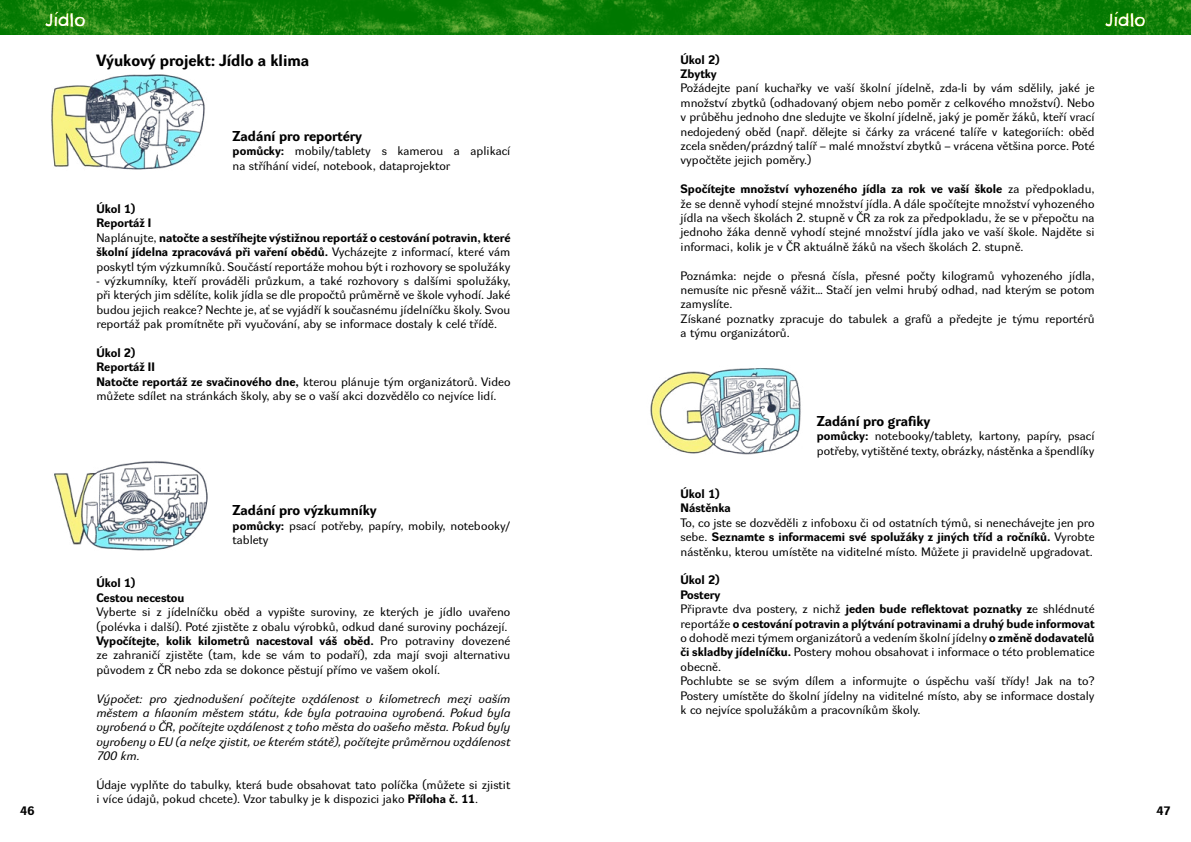
<style>
.page{position:relative;width:1191px;height:842px;background:#fff}
.page>*{position:absolute;margin:0;border:0;box-sizing:border-box;transform-origin:0 0}
.t1{font:17px "Chelsea Market";color:#fff}
.t2{font:700 16px "Dyna Grotesk RE";color:#000}
.t3{font:700 14px "Dyna Grotesk RE";color:#000}
.t4{font:12px/14.4px "Dyna Grotesk RE";color:#000}
.t5{font:700 12px/14.4px "Dyna Grotesk RE";color:#000}
.t6{font:italic 12px/14.4px "Dyna Grotesk RE";color:#000;text-align:justify}
.s1{font-weight:700}
.s2{font-weight:400}
</style>
<div class="page">
<img style="left:0;top:0;width:1191px;height:34px">
<img style="left:650px;top:368px;width:151px;height:87px">
<img style="left:51px;top:74px;width:154px;height:96px">
<img style="left:54px;top:461px;width:154px;height:90px">
<h1 class="t1" style="left:45px;top:9px;width:42px">Jídlo</h1>
<h1 class="t1" style="left:1105px;top:9px;width:42px">Jídlo</h1>
<h2 class="t2" style="left:96px;top:52px;width:214px">Výukový projekt: Jídlo a klima</h2>
<p class="t3" style="left:232px;top:128px;width:131px">Zadání pro reportéry</p>
<p class="t4" style="left:232px;top:145px;width:279px"><span class="s1">pomůcky:</span> mobily/tablety s kamerou a aplikací na stříhání videí, notebook, dataprojektor</p>
<p class="t5" style="left:96px;top:203px;width:415px">Úkol 1)<br>Reportáž I<br><span class="s2">Naplánujte,</span> natočte a sestříhejte výstižnou reportáž o cestování potravin, které školní jídelna zpracovává při vaření obědů. <span class="s2">Vycházejte z informací, které vám poskytl tým výzkumníků. Součástí reportáže mohou být i rozhovory se spolužáky</span></p>
<p class="t4" style="left:96px;top:275px;width:415px;text-align:justify">- výzkumníky, kteří prováděli průzkum, a také rozhovory s dalšími spolužáky, při kterých jim sdělíte, kolik jídla se dle propočtů průměrně ve škole vyhodí. Jaké budou jejich reakce? Nechte je, ať se vyjádří k současnému jídelníčku školy. Svou reportáž pak promítněte při vyučování, aby se informace dostaly k celé třídě.</p>
<p class="t4" style="left:96px;top:347px;width:415px"><span class="s1">Úkol 2)<br>Reportáž II<br>Natočte reportáž ze svačinového dne,</span> kterou plánuje tým organizátorů. Video můžete sdílet na stránkách školy, aby se o vaší akci dozvědělo co nejvíce lidí.</p>
<p class="t5" style="left:680px;top:53px;width:40px">Úkol 2)<br>Zbytky</p>
<p class="t4" style="left:680px;top:82px;width:415px;text-align:justify">Požádejte paní kuchařky ve vaší školní jídelně, zda-li by vám sdělily, jaké je množství zbytků (odhadovaný objem nebo poměr z celkového množství). Nebo v průběhu jednoho dne sledujte ve školní jídelně, jaký je poměr žáků, kteří vrací nedojedený oběd (např. dělejte si čárky za vrácené talíře v kategoriích: oběd zcela sněden/prázdný talíř – malé množství zbytků – vrácena většina porce. Poté vypočtěte jejich poměry.)</p>
<p class="t4" style="left:680px;top:183px;width:415px;text-align:justify"><span class="s1">Spočítejte množství vyhozeného jídla za rok ve vaší škole</span> za předpokladu, že se denně vyhodí stejné množství jídla. A dále spočítejte množství vyhozeného jídla na všech školách 2. stupně v ČR za rok za předpokladu, že se v přepočtu na jednoho žáka denně vyhodí stejné množství jídla jako ve vaší škole. Najděte si informaci, kolik je v ČR aktuálně žáků na všech školách 2. stupně.</p>
<p class="t4" style="left:680px;top:269px;width:415px">Poznámka: nejde o přesná čísla, přesné počty kilogramů vyhozeného jídla, nemusíte nic přesně vážit… Stačí jen velmi hrubý odhad, nad kterým se potom zamyslíte.<br>Získané poznatky zpracuje do tabulek a grafů a předejte je týmu reportérů a týmu organizátorů.</p>
<p class="t3" style="left:816px;top:413px;width:115px">Zadání pro grafiky</p>
<p class="t4" style="left:816px;top:430px;width:279px"><span class="s1">pomůcky:</span> notebooky/tablety, kartony, papíry, psací potřeby, vytištěné texty, obrázky, nástěnka a špendlíky</p>
<p class="t5" style="left:680px;top:488px;width:52px">Úkol 1)<br>Nástěnka</p>
<p class="t4" style="left:680px;top:516px;width:415px;text-align:justify">To, co jste se dozvěděli z infoboxu či od ostatních týmů, si nenechávejte jen pro sebe. <span class="s1">Seznamte s informacemi své spolužáky z jiných tříd a ročníků.</span> Vyrobte nástěnku, kterou umístěte na viditelné místo. Můžete ji pravidelně upgradovat.</p>
<p class="t4" style="left:680px;top:574px;width:415px"><span class="s1">Úkol 2)<br>Postery<br></span>Připravte dva postery, z nichž <span class="s1">jeden bude reflektovat poznatky z</span>e shlédnuté reportáže <span class="s1">o cestování potravin a plýtvání potravinami a druhý bude informovat </span>o dohodě mezi týmem organizátorů a vedením školní jídelny <span class="s1">o změně dodavatelů či skladby jídelníčku.</span> Postery mohou obsahovat i informace o této problematice obecně.<br>Pochlubte se se svým dílem a informujte o úspěchu vaší třídy! Jak na to?<br>Postery umístěte do školní jídelny na viditelné místo, aby se informace dostaly k co nejvíce spolužákům a pracovníkům školy.</p>
<p class="t3" style="left:232px;top:502px;width:146px">Zadání pro výzkumníky</p>
<p class="t4" style="left:232px;top:519px;width:279px"><span class="s1">pomůcky:</span> psací potřeby, papíry, mobily, notebooky/ tablety</p>
<p class="t5" style="left:96px;top:577px;width:90px">Úkol 1)<br>Cestou necestou</p>
<p class="t4" style="left:96px;top:606px;width:415px">Vyberte si z jídelníčku oběd a vypište suroviny, ze kterých je jídlo uvařeno (polévka i další). Poté zjistěte z obalu výrobků, odkud dané suroviny pocházejí.<br><span class="s1">Vypočítejte, kolik kilometrů nacestoval váš oběd.</span> Pro potraviny dovezené ze zahraničí zjistěte (tam, kde se vám to podaří), zda mají svoji alternativu původem z ČR nebo zda se dokonce pěstují přímo ve vašem okolí.</p>
<p class="t6" style="left:96px;top:692px;width:415px">Výpočet: pro zjednodušení počítejte vzdálenost v kilometrech mezi vaším městem a hlavním městem státu, kde byla potravina vyrobená. Pokud byla vyrobená v ČR, počítejte vzdálenost z toho města do vašeho města. Pokud byly vyrobeny v EU (a nelze zjistit, ve kterém státě), počítejte průměrnou vzdálenost 700 km.</p>
<p class="t4" style="left:96px;top:779px;width:415px">Údaje vyplňte do tabulky, která bude obsahovat tato políčka (můžete si zjistit i více údajů, pokud chcete). Vzor tabulky je k dispozici jako <span class="s1">Příloha č. 11</span>.</p>
<p class="t5" style="left:20px;top:805px;width:16px">46</p>
<p class="t5" style="left:1156px;top:805px;width:16px">47</p>
</div>
